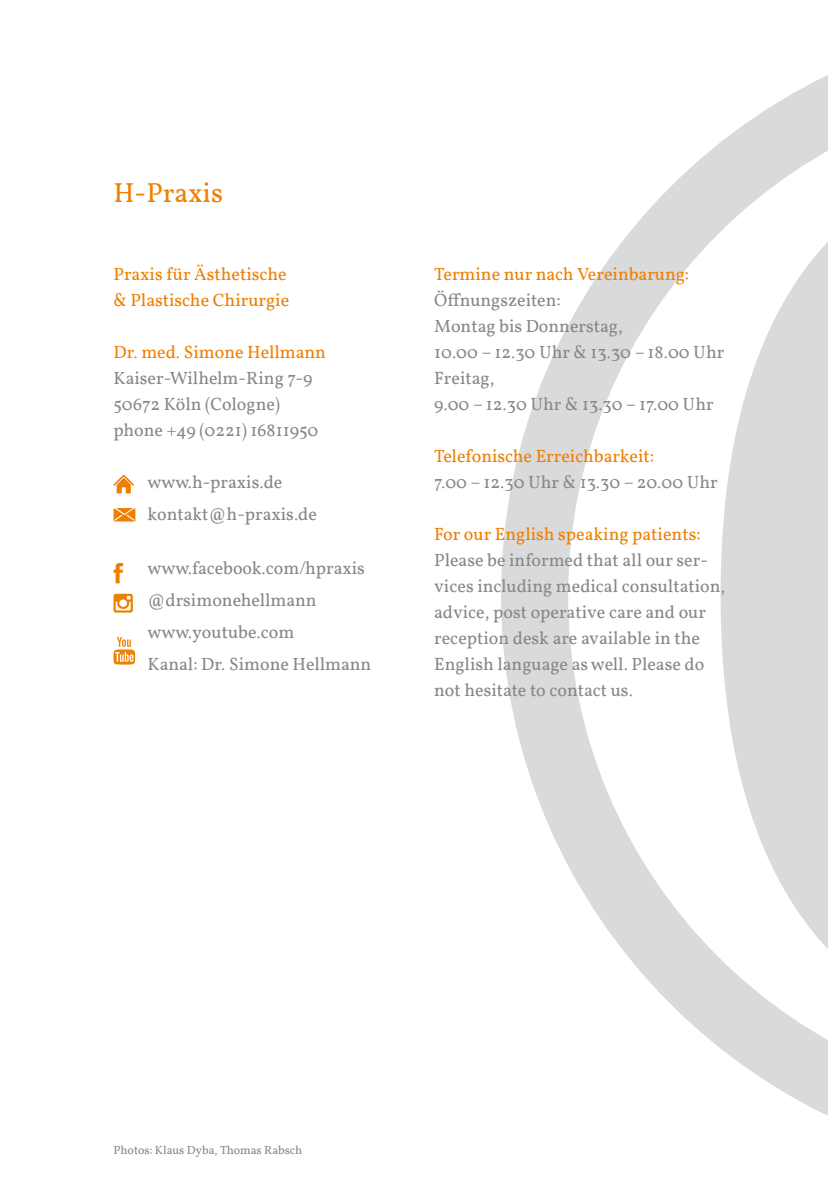
<style>
.page{position:relative;width:840px;height:1191px;background:#fff}
.page>*{position:absolute;margin:0;border:0;box-sizing:border-box;transform-origin:0 0}
.t1{font:28px "Vollkorn";color:#ee7f00}
.t2{font:18px/26px "Vollkorn";color:#868786}
.t3{font:18px/26px "Vollkorn";color:#ee7f00}
.t4{font:12px "Vollkorn";color:#868786}
</style>
<div class="page">
<svg style="left:501px;top:75px;width:327px;height:1041px"></svg>
<svg style="left:720px;top:146px;width:108px;height:898px;fill:#d9dadb"></svg>
<svg style="left:113px;top:475px;width:21px;height:18px"></svg>
<svg style="left:113px;top:508px;width:22px;height:13px"></svg>
<svg style="left:113px;top:594px;width:20px;height:18px"></svg>
<svg style="left:113px;top:563px;width:10px;height:20px"></svg>
<svg style="left:113px;top:637px;width:22px;height:27px"></svg>
<h1 class="t1" style="left:113px;top:176px;width:111px">H-Praxis</h1>
<p class="t3" style="left:113px;top:261px;width:177px">Praxis für Ästhetische &amp; Plastische Chirurgie</p>
<p class="t3" style="left:113px;top:339px;width:214px">Dr. med. Simone Hellmann</p>
<p class="t2" style="left:113px;top:365px;width:206px">Kaiser-Wilhelm-Ring 7-9<br>50672 Köln (Cologne) phone +49 (0221) 16811950</p>
<p class="t2" style="left:147px;top:466px;width:171px;line-height:32px">www.h-praxis.de kontakt@h-praxis.de</p>
<p class="t2" style="left:147px;top:552px;width:225px;line-height:32px">www.facebook.com/hpraxis @drsimonehellmann www.youtube.com<br>Kanal: Dr. Simone Hellmann</p>
<p class="t3" style="left:434px;top:261px;width:256px">Termine nur nach Vereinbarung:</p>
<p class="t2" style="left:434px;top:287px;width:291px">Öffnungszeiten:<br>Montag bis Donnerstag,<br>10.00 – 12.30 Uhr &amp; 13.30 – 18.00 Uhr<br>Freitag,<br>9.00 – 12.30 Uhr &amp; 13.30 – 17.00 Uhr</p>
<p class="t3" style="left:434px;top:443px;width:221px">Telefonische Erreichbarkeit:</p>
<p class="t2" style="left:434px;top:469px;width:285px">7.00 – 12.30 Uhr &amp; 13.30 – 20.00 Uhr</p>
<p class="t3" style="left:434px;top:521px;width:268px">For our English speaking patients:</p>
<p class="t2" style="left:434px;top:547px;width:292px">Please be informed that all our ser&shy;vices including medical consultation, advice, post operative care and our reception desk are available in the English language as well. Please do not hesitate to contact us.</p>
<p class="t4" style="left:113px;top:1142px;width:190px">Photos: Klaus Dyba, Thomas Rabsch</p>
</div>
